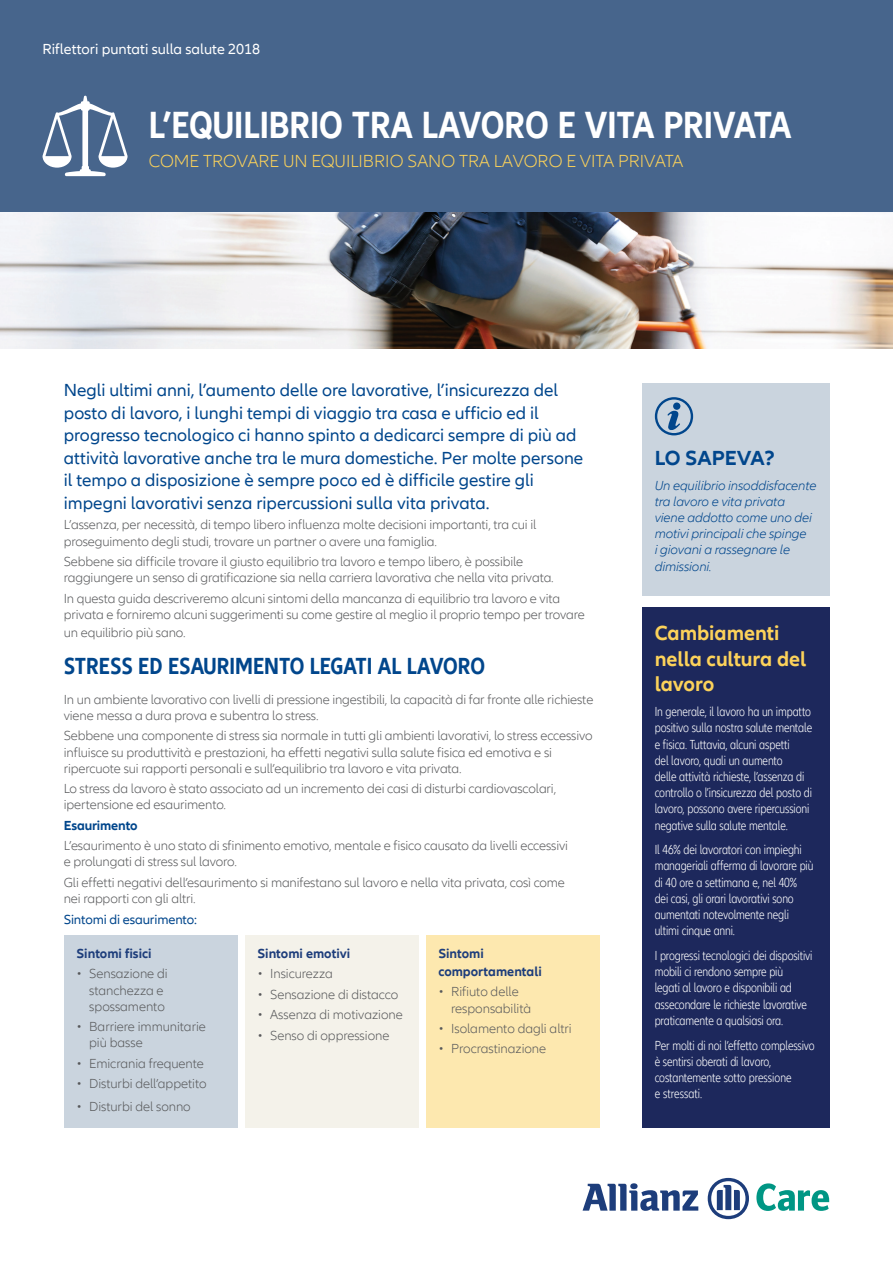
<style>
.page{position:relative;width:893px;height:1263px;background:#fff}
.page>*{position:absolute;margin:0;border:0;box-sizing:border-box;transform-origin:0 0}
.t1{font:700 condensed 39px "Allianz Neo";color:#fff}
.t2{font:700 condensed 24px "Allianz Neo";color:#01468c}
.t3{font:700 21px/25.5px "Allianz Neo";color:#fcd25a}
.t4{font:700 21px "Allianz Neo";color:#01468c}
.t5{font:18px/22.5px "Allianz Neo";color:#01468c}
.t6{font:300 18px "Allianz Neo";color:#fcd25a}
.t7{font:15px "Allianz Neo";color:#fff}
.t8{font:300 13.5px/16.2px "Allianz Neo";letter-spacing:-.01em;color:#57585a}
.t9{font:300 condensed 13.5px/16.2px "Allianz Neo";letter-spacing:-.01em;color:#fff}
.t10{font:italic 300 13.5px/16.2px "Allianz Neo";letter-spacing:-.01em;color:#01468c}
.t11{font:700 13.5px/18px "Allianz Neo";color:#1d3d7b}
.t12{font:13.5px "Allianz Neo";letter-spacing:-.01em;color:#01468c}
.t13{font:700 13.5px "Allianz Neo";letter-spacing:-.01em;color:#01468c}
</style>
<div class="page">
<div style="left:0;top:0;width:893px;height:213px;background:#47658c"></div>
<svg style="left:583px;top:1183px;width:115px;height:28px"></svg>
<svg style="left:708px;top:1178px;width:41px;height:41px"></svg>
<svg style="left:756px;top:1183px;width:73px;height:28px"></svg>
<div style="left:64px;top:935px;width:174px;height:192px;background:#cad4de"></div>
<div style="left:245px;top:935px;width:174px;height:192px;background:#f4f2ea"></div>
<div style="left:426px;top:935px;width:174px;height:192px;background:#fde8af"></div>
<img style="left:0;top:213px;width:893px;height:136px">
<div style="left:642px;top:383px;width:187px;height:212px;background:#cad4de"></div>
<div style="left:642px;top:607px;width:187px;height:520px;background:#1d285c"></div>
<svg style="left:655px;top:397px;width:38px;height:38px"></svg>
<svg style="left:43px;top:96px;width:85px;height:80px"></svg>
<p class="t7" style="left:43px;top:40px;width:219px">Riflettori puntati sulla salute 2018</p>
<h1 class="t1" style="left:149px;top:103px;width:644px">L’EQUILIBRIO TRA LAVORO E VITA PRIVATA</h1>
<h3 class="t6" style="left:149px;top:150px;width:536px">COME TROVARE UN EQUILIBRIO SANO TRA LAVORO E VITA PRIVATA</h3>
<p class="t5" style="left:64px;top:380px;width:521px">Negli ultimi anni, l’aumento delle ore lavorative, l’insicurezza del posto di lavoro, i lunghi tempi di viaggio tra casa e ufficio ed il progresso tecnologico ci hanno spinto a dedicarci sempre di più ad attività lavorative anche tra le mura domestiche. Per molte persone il tempo a disposizione è sempre poco ed è difficile gestire gli impegni lavorativi senza ripercussioni sulla vita privata.</p>
<p class="t8" style="left:64px;top:517px;width:474px">L’assenza, per necessità, di tempo libero influenza molte decisioni importanti, tra cui il proseguimento degli studi, trovare un partner o avere una famiglia.</p>
<p class="t8" style="left:64px;top:554px;width:492px">Sebbene sia difficile trovare il giusto equilibrio tra lavoro e tempo libero, è possibile raggiungere un senso di gratificazione sia nella carriera lavorativa che nella vita privata.</p>
<p class="t8" style="left:64px;top:590px;width:523px">In questa guida descriveremo alcuni sintomi della mancanza di equilibrio tra lavoro e vita privata e forniremo alcuni suggerimenti su come gestire al meglio il proprio tempo per trovare</p>
<p class="t8" style="left:64px;top:625px;width:123px">un equilibrio più sano.</p>
<h2 class="t2" style="left:64px;top:652px;width:423px">STRESS ED ESAURIMENTO LEGATI AL LAVORO</h2>
<p class="t8" style="left:64px;top:691px;width:531px">In un ambiente lavorativo con livelli di pressione ingestibili, la capacità di far fronte alle richieste viene messa a dura prova e subentra lo stress.</p>
<p class="t8" style="left:64px;top:728px;width:530px">Sebbene una componente di stress sia normale in tutti gli ambienti lavorativi, lo stress eccessivo influisce su produttività e prestazioni, ha effetti negativi sulla salute fisica ed emotiva e si ripercuote sui rapporti personali e sull’equilibrio tra lavoro e vita privata.</p>
<p class="t8" style="left:64px;top:781px;width:494px">Lo stress da lavoro è stato associato ad un incremento dei casi di disturbi cardiovascolari, ipertensione ed esaurimento.</p>
<p class="t13" style="left:64px;top:817px;width:75px">Esaurimento</p>
<p class="t8" style="left:64px;top:838px;width:506px">L’esaurimento è uno stato di sfinimento emotivo, mentale e fisico causato da livelli eccessivi e prolungati di stress sul lavoro.</p>
<p class="t8" style="left:64px;top:875px;width:503px">Gli effetti negativi dell’esaurimento si manifestano sul lavoro e nella vita privata, così come nei rapporti con gli altri.</p>
<p class="t12" style="left:64px;top:911px;width:135px">Sintomi di esaurimento:</p>
<p class="t11" style="left:77px;top:945px;width:77px">Sintomi fisici</p>
<p class="t8" style="left:89px;top:966px;width:80px;text-indent:-13px">• Sensazione di stanchezza e spossamento</p>
<p class="t8" style="left:89px;top:1019px;width:118px;text-indent:-13px">• Barriere immunitarie più basse</p>
<p class="t8" style="left:77px;top:1056px;width:129px">• Emicrania frequente</p>
<p class="t8" style="left:77px;top:1076px;width:132px">• Disturbi dell’appetito</p>
<p class="t8" style="left:77px;top:1098px;width:116px">• Disturbi del sonno</p>
<p class="t11" style="left:257px;top:945px;width:94px">Sintomi emotivi</p>
<p class="t8" style="left:257px;top:966px;width:77px">• Insicurezza</p>
<p class="t8" style="left:257px;top:987px;width:142px">• Sensazione di distacco</p>
<p class="t8" style="left:257px;top:1007px;width:147px">• Assenza di motivazione</p>
<p class="t8" style="left:257px;top:1027px;width:133px">• Senso di oppressione</p>
<p class="t11" style="left:438px;top:945px;width:105px">Sintomi comportamentali</p>
<p class="t8" style="left:451px;top:984px;width:82px;text-indent:-13px">• Rifiuto delle responsabilità</p>
<p class="t8" style="left:438px;top:1021px;width:135px">• Isolamento dagli altri</p>
<p class="t8" style="left:438px;top:1041px;width:109px">• Procrastinazione</p>
<h3 class="t4" style="left:655px;top:446px;width:122px">LO SAPEVA?</h3>
<p class="t10" style="left:655px;top:477px;width:163px">Un equilibrio insoddisfacente tra lavoro e vita privata viene addotto come uno dei motivi principali che spinge<br>i giovani a rassegnare le dimissioni.</p>
<h3 class="t3" style="left:655px;top:621px;width:153px">Cambiamenti nella cultura del lavoro</h3>
<p class="t9" style="left:655px;top:704px;width:159px">In generale, il lavoro ha un impatto positivo sulla nostra salute mentale e fisica. Tuttavia, alcuni aspetti<br>del lavoro, quali un aumento<br>delle attività richieste, l’assenza di controllo o l’insicurezza del posto di lavoro, possono avere ripercussioni negative sulla salute mentale.</p>
<p class="t9" style="left:655px;top:842px;width:160px">Il 46% dei lavoratori con impieghi manageriali afferma di lavorare più di 40 ore a settimana e, nel 40% dei casi, gli orari lavorativi sono aumentati notevolmente negli ultimi cinque anni.</p>
<p class="t9" style="left:655px;top:948px;width:159px">I progressi tecnologici dei dispositivi mobili ci rendono sempre più<br>legati al lavoro e disponibili ad assecondare le richieste lavorative praticamente a qualsiasi ora.</p>
<p class="t9" style="left:655px;top:1037px;width:162px">Per molti di noi l’effetto complessivo è sentirsi oberati di lavoro, costantemente sotto pressione<br>e stressati.</p>
</div>
